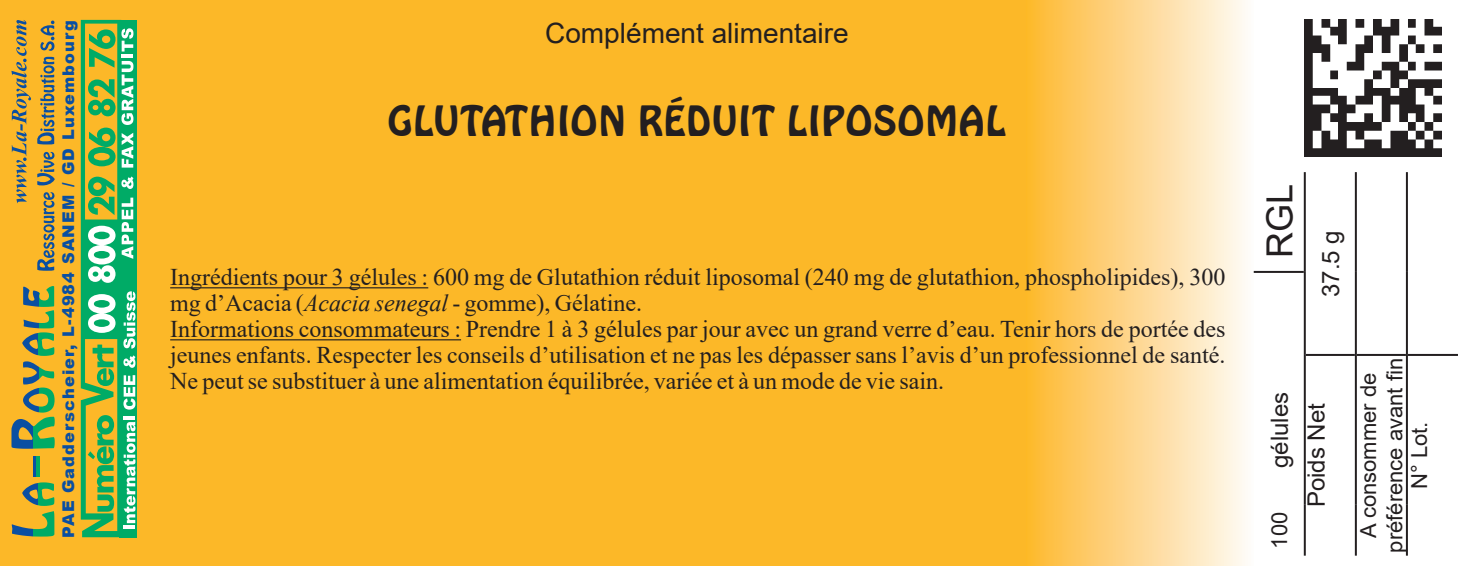
<style>
.page{position:relative;width:1475px;height:567px;background:#fff}
.page>*{position:absolute;margin:0;border:0;box-sizing:border-box;transform-origin:0 0}
.Complément_alimentai{font:40px "Hobo BT";color:#231f20}
.Code_Produit{font:36px "Arial";color:#231f20}
.Complément_alimentai-2{font:28px "Arial";color:#231f20}
.Ingédients{font:24px/26px "Times New Roman";color:#231f20}
.Poids_Net{font:24px "Arial";color:#231f20}
.Nb_gélules{font:24px "Arial";color:#231f20}
.DLC{font:22px/26.4px "Arial";color:#231f20;text-align:center}
.Nb_gélules-2{font:22px "Arial";color:#231f20}
.t1{font:900 16px "Arial";letter-spacing:.07em;color:#0a4fa2}
.s1{font-style:italic}
</style>
<div class="page">
<div style="left:0;top:0;width:1474px;height:565px;background:#fcb828"></div>
<div style="left:1138px;top:0;width:336px;height:565px;background:#fff"></div>
<div style="left:1024px;top:0;width:229px;height:565px;background:linear-gradient(to right,#feb72d,#fefbf9)"></div>
<svg style="left:12px;top:110px;width:15px;height:93px"></svg>
<svg style="left:16px;top:99px;width:11px;height:10px"></svg>
<svg style="left:11px;top:47px;width:20px;height:53px"></svg>
<svg style="left:16px;top:36px;width:11px;height:10px"></svg>
<svg style="left:16px;top:20px;width:10px;height:16px"></svg>
<svg style="left:37px;top:192px;width:18px;height:79px"></svg>
<svg style="left:37px;top:152px;width:18px;height:33px"></svg>
<svg style="left:37px;top:57px;width:18px;height:87px"></svg>
<svg style="left:40px;top:21px;width:15px;height:30px"></svg>
<svg style="left:12px;top:482px;width:42px;height:55px"></svg>
<svg style="left:11px;top:286px;width:44px;height:163px"></svg>
<svg style="left:33px;top:456px;width:6px;height:21px"></svg>
<svg style="left:135px;top:20px;width:2px;height:517px"></svg>
<svg style="left:81px;top:20px;width:54px;height:517px"></svg>
<img style="left:1304px;top:20px;width:136px;height:136px">
<hr style="left:1303px;top:505px;width:2px;height:51px;background:#231f20">
<hr style="left:1303px;top:355px;width:2px;height:150px;background:#231f20">
<hr style="left:1303px;top:272px;width:2px;height:83px;background:#231f20">
<hr style="left:1305px;top:354px;width:49px;height:2px;background:#231f20">
<hr style="left:1303px;top:172px;width:2px;height:100px;background:#231f20">
<hr style="left:1354px;top:505px;width:2px;height:51px;background:#231f20">
<hr style="left:1354px;top:355px;width:2px;height:150px;background:#231f20">
<hr style="left:1354px;top:272px;width:2px;height:83px;background:#231f20">
<hr style="left:1356px;top:354px;width:49px;height:2px;background:#231f20">
<hr style="left:1354px;top:172px;width:2px;height:100px;background:#231f20">
<hr style="left:1405px;top:505px;width:2px;height:51px;background:#231f20">
<hr style="left:1405px;top:355px;width:2px;height:150px;background:#231f20">
<hr style="left:1405px;top:272px;width:2px;height:83px;background:#231f20">
<hr style="left:1407px;top:354px;width:50px;height:2px;background:#231f20">
<hr style="left:1405px;top:172px;width:2px;height:100px;background:#231f20">
<hr style="left:1253px;top:271px;width:50px;height:2px;background:#231f20">
<hr style="left:170px;top:287px;width:258px;height:1px;background:#231f20">
<hr style="left:170px;top:339px;width:291px;height:1px;background:#231f20">
<p class="t1" style="left:57px;top:538px;width:519px;rotate:-90deg">PAE Gadderscheier, L-4984 SANEM / GD Luxembourg</p>
<p class="Complément_alimentai-2" style="left:545px;top:13px;width:305px">Complément alimentaire</p>
<p class="Complément_alimentai" style="left:387px;top:96px;width:620px">GLUTATHION RÉDUIT LIPOSOMAL</p>
<p class="Ingédients" style="left:170px;top:263px;width:1056px">Ingrédients pour 3 gélules : 600 mg de Glutathion réduit liposomal (240 mg de glutathion, phospholipides), 300 mg d’Acacia (<span class="s1">Acacia senegal</span> - gomme), Gélatine.</p>
<p class="Ingédients" style="left:170px;top:315px;width:1056px;text-align:justify">Informations consommateurs : Prendre 1 à 3 gélules par jour avec un grand verre d’eau. Tenir hors de portée des jeunes enfants. Respecter les conseils d’utilisation et ne pas les dépasser sans l’avis d’un professionnel de santé.<br>Ne peut se substituer à une alimentation équilibrée, variée et à un mode de vie sain.</p>
<p class="Code_Produit" style="left:1254px;top:258px;width:76px;rotate:-90deg">RGL</p>
<p class="Poids_Net" style="left:1313px;top:297px;width:68px;rotate:-90deg">37.5 g</p>
<p class="Nb_gélules" style="left:1262px;top:468px;width:78px;rotate:-90deg">gélules</p>
<p class="Nb_gélules-2" style="left:1264px;top:549px;width:38px;rotate:-90deg">100</p>
<p class="Poids_Net" style="left:1299px;top:507px;width:106px;rotate:-90deg">Poids Net</p>
<p class="DLC" style="left:1354px;top:552px;width:196px;rotate:-90deg">A consommer de préférence avant fin</p>
<p class="DLC" style="left:1405px;top:489px;width:69px;rotate:-90deg">N° Lot.</p>
</div>
